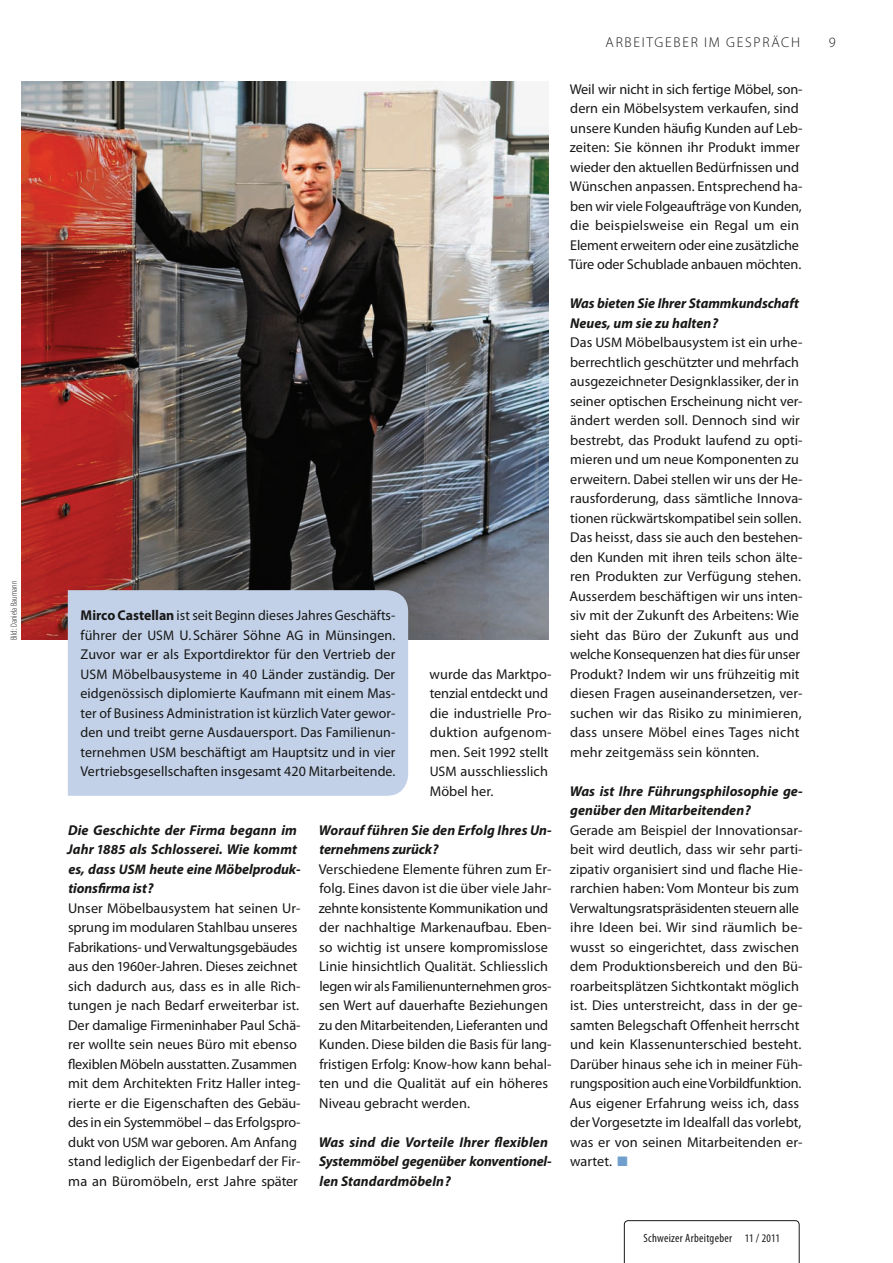
<style>
.page{position:relative;width:893px;height:1263px;background:#fff}
.page>*{position:absolute;margin:0;border:0;box-sizing:border-box;transform-origin:0 0}
.t1{font:14.25px/19.5px "Myriad Pro";letter-spacing:.005em;color:#181817}
.t2{font:italic 700 14.25px/19.5px "Myriad Pro";letter-spacing:.005em;color:#181817}
.t3{font:300 14.25px "Myriad Pro";letter-spacing:.12em;color:#181817}
.t4{font:condensed 12px "Myriad Pro";letter-spacing:.025em;color:#181817}
.t5{font:300 condensed 9px "Myriad Pro";letter-spacing:.01em;color:#181817}
.s1{font-weight:700}
.s2{font-size:13.8px}
.s3{font-weight:700;font-style:italic}
.s4{font-family:"Guifxv 2 Transports";font-size:13.5px;color:#719fcd}
.s5{font-size:11.7px}
</style>
<div class="page">
<svg style="left:624px;top:1220px;width:175px;height:43px"></svg>
<img style="left:21px;top:82px;width:527px;height:558px">
<div style="left:68px;top:590px;width:340px;height:206px;background:#c2d1e8"></div>
<p class="t5" style="left:10px;top:640px;width:61px;rotate:-90deg">Bild: Daniela Baumann</p>
<p class="t1" style="left:81px;top:607px;width:316px;text-align:justify"><span class="s1">Mirco Castellan</span> ist seit Beginn dieses Jahres Geschäfts&shy;führer der <span class="s2">USM</span> U. Schärer Söhne <span class="s2">AG</span> in Münsingen.<br>Zuvor war er als Exportdirektor für den Vertrieb der <span class="s2">USM</span> Möbelbausysteme in <span class="s2">40</span> Länder zuständig. Der eidgenössisch diplomierte Kaufmann mit einem Mas&shy;ter of Business Administration ist kürzlich Vater gewor&shy;den und treibt gerne Ausdauersport. Das Familienun&shy;ternehmen <span class="s2">USM</span> beschäftigt am Hauptsitz und in vier Vertriebsgesellschaften insgesamt 420 Mitarbeitende.</p>
<p class="t1" style="left:429px;top:665px;width:123px">wurde das Marktpo&shy;tenzial entdeckt und die industrielle Pro&shy;duktion auf ge nom&shy;men. Seit <span class="s2">1992</span> stellt<br><span class="s2">USM</span> ausschlies s lich<br>Möbel her.</p>
<p class="t2" style="left:319px;top:821px;width:234px">Worauf führen Sie den Erfolg Ihres Un&shy;ternehmens zurück ?</p>
<p class="t1" style="left:319px;top:860px;width:234px">Verschiedene Elemente führen zum Er&shy;folg. Eines davon ist die über viele Jahr&shy;zehn te konsistente Kommunikation und der nachhaltige Markenaufbau. Eben - so wichtig ist unsere kompromiss lose Li nie hinsichtlich Qualität. Schliess lich le gen wir als Familienunternehmen gros&shy;sen Wert auf dauerhafte Beziehungen zu den Mitarbeitenden, Lieferanten und Kunden. Diese bilden die Basis für lang&shy;fristigen Erfolg: Know-how kann behal&shy;ten und die Qualität auf ein höheres Niveau gebracht werden.</p>
<p class="t2" style="left:319px;top:1133px;width:234px">Was sind die Vorteile Ihrer flexiblen<br>Systemmöbel gegenüber konventionel&shy;len Standardmöbeln ?</p>
<p class="t2" style="left:67px;top:821px;width:235px">Die Geschichte der Firma begann im<br>Jahr <span class="s2">1885</span> als Schlosserei. Wie kommt es, dass <span class="s2">USM</span> heute eine Möbelproduk&shy;tionsfirma ist ?</p>
<p class="t1" style="left:68px;top:899px;width:234px">Unser Möbelbausystem hat seinen Ur&shy;sprung im modularen Stahlbau unseres Fabrikations- und Verwaltungsgebäudes aus den <span class="s2">1960</span>er-Jahren. Dieses zeichnet sich dadurch aus, dass es in alle Rich&shy;tungen je nach Bedarf erweiterbar ist.<br>Der damalige Firmeninhaber Paul Schä&shy;rer wollte sein neues Büro mit ebenso flexiblen Möbeln ausstatten. Zusammen mit dem Architekten Fritz Haller integ&shy;rierte er die Eigenschaften des Gebäu&shy;des in ein Systemmöbel – das Erfolgspro&shy;dukt von <span class="s2">USM</span> war geboren. Am Anfang stand lediglich der Eigenbedarf der Fir&shy;ma an Büromöbeln, erst Jahre später</p>
<p class="t3" style="left:605px;top:37px;width:196px">ARBEITGEBER IM GESPRÄCH</p>
<p class="t3" style="left:828px;top:37px;width:8px">9</p>
<p class="t1" style="left:568px;top:80px;width:235px">Weil wir nicht in sich fertige Möbel, son&shy;dern ein Möbelsystem verkaufen, sind unsere Kunden häufig Kunden auf Leb&shy;zeiten: Sie können ihr Produkt immer wieder den aktuellen Bedürfnissen und Wünschen anpassen. Entsprechend ha - ben wir viele Folgeaufträge von Kunden, die beispielsweise ein Regal um ein Element erweitern oder eine zusätzliche Türe oder Schublade anbauen möchten.</p>
<p class="t1" style="left:569px;top:295px;width:235px"><span class="s3">Was bieten Sie Ihrer Stammkundschaft Neues, um sie zu halten ?<br></span>Das <span class="s2">USM</span> Möbelbausystem ist ein urhe&shy;berrechtlich geschützter und mehrfach ausgezeichneter Designklassiker, der in seiner optischen Erscheinung nicht ver&shy;ändert werden soll. Dennoch sind wir bestrebt, das Produkt laufend zu opti&shy;mieren und um neue Komponenten zu erweitern. Dabei stellen wir uns der He&shy;rausforderung, dass sämtliche Innova&shy;tionen rückwärtskompatibel sein sollen.<br>Das heisst, dass sie auch den bestehen&shy;den Kunden mit ihren teils schon älte&shy;ren Produkten zur Verfügung stehen.<br>Ausserdem beschäftigen wir uns inten&shy;siv mit der Zukunft des Arbeitens: Wie sieht das Büro der Zukunft aus und welche Konsequenzen hat dies für unser Produkt? Indem wir uns frühzeitig mit diesen Fragen auseinandersetzen, ver&shy;suchen wir das Risiko zu minimieren, dass unsere Möbel eines Ta ges nicht mehr zeitgemäss sein könnten.</p>
<p class="t2" style="left:569px;top:782px;width:234px">Was ist Ihre Führungsphilosophie ge&shy;genüber den Mitarbeitenden ?</p>
<p class="t1" style="left:569px;top:821px;width:235px">Gerade am Beispiel der Innovationsar&shy;beit wird deutlich, dass wir sehr parti&shy;zipativ organisiert sind und flache Hie&shy;rarchien haben: Vom Monteur bis zum Verwaltungsratspräsidenten steuern alle ihre Ideen bei. Wir sind räumlich be&shy;wusst so eingerichtet, dass zwischen dem Produktionsbereich und den Bü&shy;roarbeitsplätzen Sichtkontakt möglich ist. Dies unterstreicht, dass in der ge&shy;samten Belegschaft Offenheit herrscht und kein Klassenunterschied besteht.<br>Darüber hinaus sehe ich in meiner Füh&shy;rungsposition auch eine Vorbildfunktion.<br>Aus eigener Erfahrung weiss ich, dass der Vorgesetzte im Idealfall das vorlebt, was er von seinen Mitarbeitenden er&shy;wartet. <span class="s4">-</span></p>
<p class="t4" style="left:643px;top:1230px;width:138px">Schweizer Arbeitgeber <span class="s5">11</span> / <span class="s5">2011</span></p>
</div>
